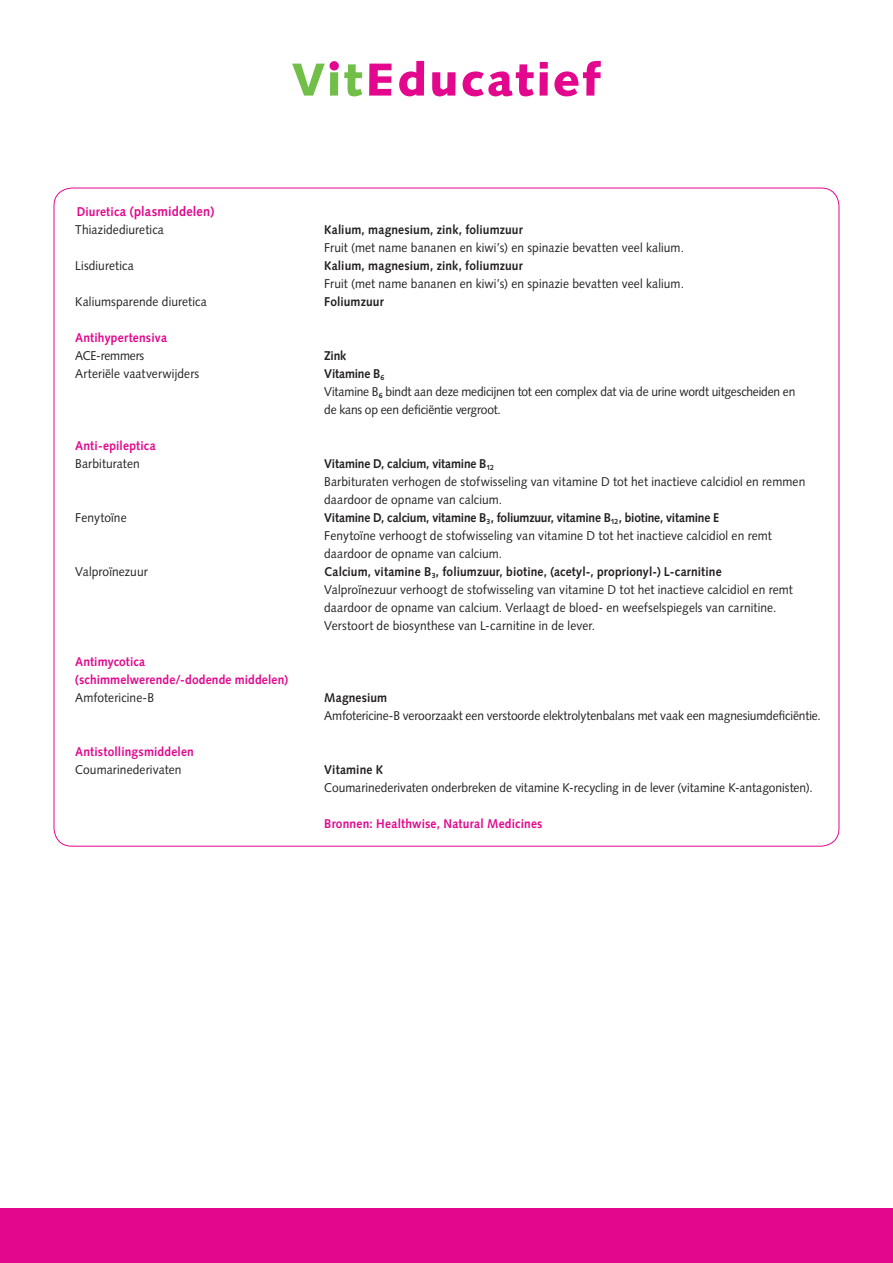
<style>
.page{position:relative;width:893px;height:1263px;background:#fff}
.page>*{position:absolute;margin:0;border:0;box-sizing:border-box;transform-origin:0 0}
.kop{font:700 13.5px "Syntax LT Std";letter-spacing:.015em;color:#e2078c;scale:.94 1}
.platte_tekst{font:12.75px/18px "Syntax LT Std";letter-spacing:.005em;color:#231f20;scale:.94 1}
.platte_tekst-2{font:700 12.75px "Syntax LT Std";letter-spacing:.005em;color:#231f20;scale:.94 1}
.kop-2{font:700 12.75px "Syntax LT Std";letter-spacing:.015em;color:#e2078c;scale:.94 1}
.platte_tekst-3{font:12.75px/18px "Syntax LT Std";letter-spacing:-.015em;color:#231f20;scale:.94 1}
.platte_tekst-4{font:700 12.75px "Syntax LT Std";letter-spacing:-.02em;color:#231f20;scale:.94 1}
.platte_tekst-5{font:700 12.75px "Syntax LT Std";letter-spacing:-.015em;color:#231f20;scale:.94 1}
.platte_tekst-6{font:12.75px "Syntax LT Std";letter-spacing:-.02em;color:#231f20;scale:.94 1}
.s1{font-size:12.75px}
</style>
<div class="page">
<svg style="left:369px;top:64px;width:22px;height:32px"></svg>
<svg style="left:399px;top:61px;width:25px;height:35px"></svg>
<svg style="left:432px;top:72px;width:24px;height:24px"></svg>
<svg style="left:463px;top:64px;width:71px;height:32px"></svg>
<svg style="left:540px;top:62px;width:8px;height:34px"></svg>
<svg style="left:554px;top:61px;width:47px;height:35px"></svg>
<svg style="left:292px;top:64px;width:33px;height:32px"></svg>
<div style="left:330px;top:72px;width:8px;height:24px;background:#71bf49"></div>
<svg style="left:344px;top:64px;width:18px;height:32px"></svg>
<div style="left:329px;top:61px;width:10px;height:9px;background:#e2078c;border-radius:50%"></div>
<div style="left:0;top:1209px;width:893px;height:54px;background:#e2078c"></div>
<p class="kop" style="left:77px;top:204px;width:148px"><span class="s1">Diuretic</span>a (plasmiddelen)</p>
<p class="platte_tekst" style="left:75px;top:221px;width:96px">Thiazidediuretica</p>
<p class="platte_tekst-2" style="left:324px;top:222px;width:213px">Kalium, magnesium, zink, foliumzuur</p>
<p class="platte_tekst" style="left:324px;top:239px;width:384px">Fruit (met name bananen en kiwi’s) en spinazie bevatten veel kalium.</p>
<p class="platte_tekst" style="left:75px;top:257px;width:64px">Lisdiuretica</p>
<p class="platte_tekst-2" style="left:324px;top:258px;width:213px">Kalium, magnesium, zink, foliumzuur</p>
<p class="platte_tekst" style="left:324px;top:275px;width:384px">Fruit (met name bananen en kiwi’s) en spinazie bevatten veel kalium.</p>
<p class="platte_tekst" style="left:75px;top:293px;width:142px">Kaliumsparende diuretica</p>
<p class="platte_tekst-2" style="left:324px;top:294px;width:65px">Foliumzuur</p>
<p class="kop-2" style="left:75px;top:330px;width:99px">Antihypertensiva</p>
<p class="platte_tekst-6" style="left:75px;top:348px;width:75px">ACE-remmers</p>
<p class="platte_tekst-2" style="left:324px;top:348px;width:25px">Zink</p>
<p class="platte_tekst" style="left:75px;top:365px;width:134px">Arteriële vaatverwijders</p>
<p class="platte_tekst-4" style="left:324px;top:366px;width:66px">Vitamine B<sub>6</sub></p>
<p class="platte_tekst-3" style="left:324px;top:383px;width:503px">Vitamine B<sub>6</sub> bindt aan deze medicijnen tot een complex dat via de urine wordt uitgescheiden en de kans op een deficiëntie vergroot.</p>
<p class="kop-2" style="left:75px;top:438px;width:87px">Anti-epileptica</p>
<p class="platte_tekst" style="left:75px;top:455px;width:70px">Barbituraten</p>
<p class="platte_tekst-5" style="left:324px;top:456px;width:182px">Vitamine D, calcium, vitamine B<sub>12</sub></p>
<p class="platte_tekst" style="left:324px;top:473px;width:513px">Barbituraten verhogen de stofwisseling van vitamine D tot het inactieve calcidiol en remmen</p>
<p class="platte_tekst" style="left:324px;top:491px;width:191px">daardoor de opname van calcium.</p>
<p class="platte_tekst" style="left:75px;top:509px;width:56px">Fenytoïne</p>
<p class="platte_tekst-4" style="left:324px;top:510px;width:422px">Vitamine D, calcium, vitamine B<sub>3</sub>, foliumzuur, vitamine B<sub>12</sub>, biotine, vitamine E</p>
<p class="platte_tekst" style="left:324px;top:527px;width:478px">Fenytoïne verhoogt de stofwisseling van vitamine D tot het inactieve calcidiol en remt</p>
<p class="platte_tekst" style="left:324px;top:545px;width:191px">daardoor de opname van calcium.</p>
<p class="platte_tekst" style="left:75px;top:563px;width:79px">Valproïnezuur</p>
<p class="platte_tekst-2" style="left:324px;top:564px;width:424px">Calcium, vitamine B<sub>3</sub>, foliumzuur, biotine, (acetyl-, proprionyl-) L-carnitine</p>
<p class="platte_tekst" style="left:324px;top:581px;width:500px">Valproïnezuur verhoogt de stofwisseling van vitamine D tot het inactieve calcidiol en remt</p>
<p class="platte_tekst" style="left:324px;top:599px;width:483px">daardoor de opname van calcium. Verlaagt de bloed- en weefselspiegels van carnitine.<br>Verstoort de biosynthese van L-carnitine in de lever.</p>
<p class="kop-2" style="left:75px;top:654px;width:76px">Antimycotica</p>
<p class="kop-2" style="left:75px;top:672px;width:228px">(schimmelwerende/-dodende middelen)</p>
<p class="platte_tekst" style="left:75px;top:689px;width:86px">Amfotericine-B</p>
<p class="platte_tekst-2" style="left:324px;top:690px;width:69px">Magnesium</p>
<p class="platte_tekst" style="left:324px;top:707px;width:530px">Amfotericine-B veroorzaakt een verstoorde elektrolytenbalans met vaak een magnesiumdeficiëntie.</p>
<p class="kop-2" style="left:75px;top:744px;width:128px">Antistollingsmiddelen</p>
<p class="platte_tekst" style="left:75px;top:761px;width:115px">Coumarinederivaten</p>
<p class="platte_tekst-2" style="left:324px;top:762px;width:64px">Vitamine K</p>
<p class="platte_tekst" style="left:324px;top:779px;width:521px">Coumarinederivaten onderbreken de vitamine K-recycling in de lever (vitamine K-antagonisten).</p>
<p class="kop-2" style="left:324px;top:816px;width:234px">Bronnen: Healthwise, Natural Medicines</p>
</div>
